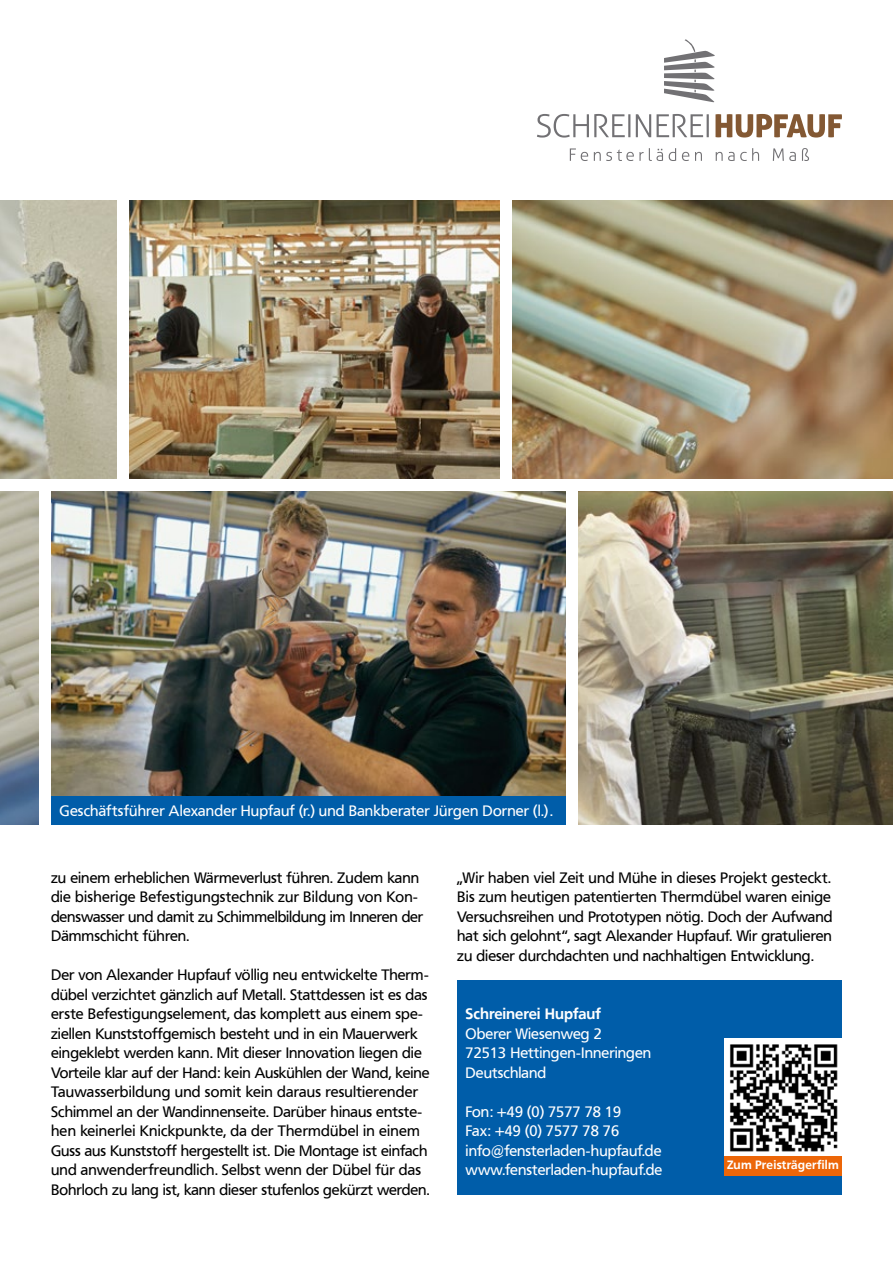
<style>
.page{position:relative;width:893px;height:1263px;background:#fff}
.page>*{position:absolute;margin:0;border:0;box-sizing:border-box;transform-origin:0 0}
.t1{font:15px/19.5px "Frutiger VR";color:#000}
.t2{font:15px/19.5px "Frutiger VR";color:#fff}
.t3{font:700 15px "Frutiger VR";color:#fff}
.t4{font:700 12px "Frutiger VR";letter-spacing:.02em;color:#fff}
</style>
<div class="page">
<img style="left:578px;top:491px;width:315px;height:333px">
<img style="left:0;top:200px;width:117px;height:279px">
<img style="left:51px;top:491px;width:515px;height:305px">
<img style="left:0;top:491px;width:38px;height:333px">
<img style="left:130px;top:200px;width:370px;height:279px">
<img style="left:512px;top:200px;width:381px;height:279px">
<div style="left:457px;top:980px;width:385px;height:215px;background:#005da9"></div>
<div style="left:51px;top:796px;width:515px;height:28px;background:#005da9"></div>
<svg style="left:664px;top:39px;width:51px;height:63px"></svg>
<svg style="left:537px;top:114px;width:93px;height:24px"></svg>
<svg style="left:636px;top:114px;width:15px;height:23px"></svg>
<svg style="left:657px;top:114px;width:52px;height:23px"></svg>
<svg style="left:715px;top:114px;width:127px;height:24px"></svg>
<svg style="left:570px;top:148px;width:18px;height:13px"></svg>
<svg style="left:594px;top:148px;width:69px;height:13px"></svg>
<svg style="left:669px;top:148px;width:7px;height:13px"></svg>
<svg style="left:682px;top:152px;width:7px;height:9px"></svg>
<svg style="left:695px;top:152px;width:7px;height:9px"></svg>
<svg style="left:716px;top:148px;width:43px;height:13px"></svg>
<svg style="left:773px;top:148px;width:23px;height:13px"></svg>
<svg style="left:802px;top:148px;width:7px;height:13px"></svg>
<img style="left:725px;top:1039px;width:117px;height:117px">
<div style="left:725px;top:1156px;width:117px;height:19px;background:#ec6608"></div>
<p class="t2" style="left:60px;top:801px;width:495px">Geschäftsführer Alexander Hupfauf (r.) und Bankberater Jürgen Dorner (l.).</p>
<p class="t1" style="left:51px;top:868px;width:374px">zu einem erheblichen Wärmeverlust führen. Zudem kann die bisherige Befestigungstechnik zur Bildung von Kon&shy;denswasser und damit zu Schimmelbildung im Inneren der Dämmschicht führen.</p>
<p class="t1" style="left:51px;top:965px;width:380px">Der von Alexander Hupfauf völlig neu entwickelte Therm&shy;dübel verzichtet gänzlich auf Metall. Stattdessen ist es das erste Befestigungselement, das komplett aus einem spe&shy;ziellen Kunststoffgemisch besteht und in ein Mauerwerk eingeklebt werden kann. Mit dieser Innovation liegen die Vorteile klar auf der Hand: kein Auskühlen der Wand, keine Tauwasserbildung und somit kein daraus resultierender Schimmel an der Wandinnenseite. Darüber hinaus entste&shy;hen keinerlei Knickpunkte, da der Thermdübel in einem Guss aus Kunststoff hergestellt ist. Die Montage ist einfach und anwenderfreundlich. Selbst wenn der Dübel für das Bohrloch zu lang ist, kann dieser stufenlos gekürzt werden.</p>
<p class="t1" style="left:457px;top:868px;width:377px;text-align:justify">„Wir haben viel Zeit und Mühe in dieses Projekt gesteckt.<br>Bis zum heutigen patentierten Thermdübel waren einige Versuchsreihen und Prototypen nötig. Doch der Aufwand hat sich gelohnt“, sagt Alexander Hupfauf. Wir gratulieren zu dieser durchdachten und nachhaltigen Entwicklung.</p>
<p class="t3" style="left:466px;top:1005px;width:137px">Schreinerei Hupfauf</p>
<p class="t2" style="left:466px;top:1024px;width:187px">Oberer Wiesenweg 2<br>72513 Hettingen-Inneringen<br>Deutschland</p>
<p class="t2" style="left:466px;top:1102px;width:198px">Fon: +49 (0) 7577 78 19<br>Fax: +49 (0) 7577 78 76 info@fensterladen-hupfauf.de www.fensterladen-hupfauf.de</p>
<p class="t4" style="left:727px;top:1158px;width:113px">Zum Preisträgerfilm</p>
</div>
